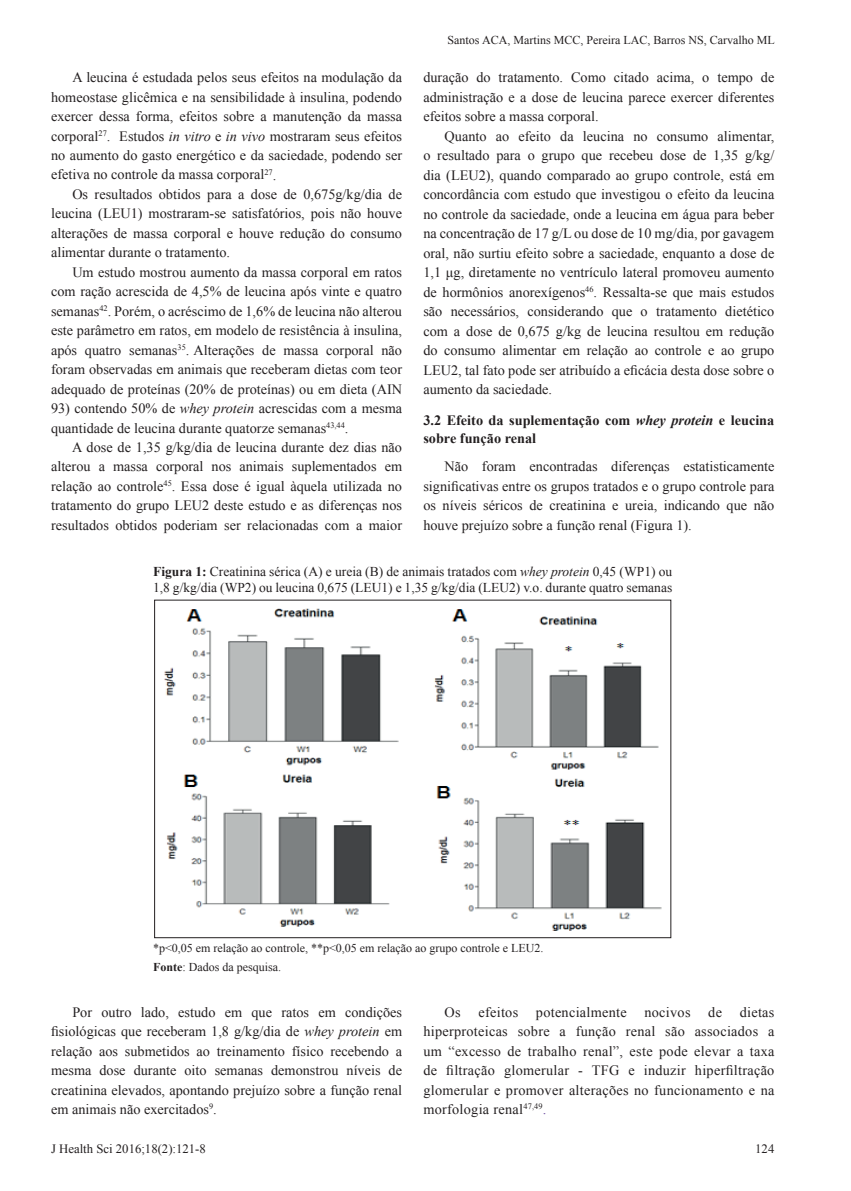
<style>
.page{position:relative;width:851px;height:1191px;background:#fff}
.page>*{position:absolute;margin:0;border:0;box-sizing:border-box;transform-origin:0 0}
.t1{font:14.25px/19.5px "Times New Roman";color:#231f20;text-align:justify}
.t2{font:700 14.25px/18px "Times New Roman";color:#231f20}
.t3{font:13.5px/16.2px "Times New Roman";color:#231f20}
.t4{font:12.75px "Times New Roman";color:#231f20}
.t5{font:12px/19.2px "Times New Roman";color:#231f20}
.s1{font-style:italic}
.s2{font-weight:700}
.s3{color:#64439b}
</style>
<div class="page">
<img style="left:164px;top:608px;width:497px;height:322px">
<p class="t5" style="left:447px;top:30px;width:328px">Santos ACA, Martins MCC, Pereira LAC, Barros NS, Carvalho ML</p>
<p class="t1" style="left:423px;top:67px;width:352px">duração do tratamento. Como citado acima, o tempo de administração e a dose de leucina parece exercer diferentes efeitos sobre a massa corporal.</p>
<p class="t1" style="left:423px;top:126px;width:352px;text-indent:21px">Quanto ao efeito da leucina no consumo alimentar, o resultado para o grupo que recebeu dose de 1,35 g/kg/ dia (LEU2), quando comparado ao grupo controle, está em concordância com estudo que investigou o efeito da leucina no controle da saciedade, onde a leucina em água para beber na concentração de 17 g/L ou dose de 10 mg/dia, por gavagem oral, não surtiu efeito sobre a saciedade, enquanto a dose de 1,1 μg, diretamente no ventrículo lateral promoveu aumento de hormônios anorexígenos<sup>46</sup>. Ressalta-se que mais estudos são necessários, considerando que o tratamento dietético com a dose de 0,675 g/kg de leucina resultou em redução do consumo alimentar em relação ao controle e ao grupo LEU2, tal fato pode ser atribuído a eficácia desta dose sobre o aumento da saciedade.</p>
<p class="t2" style="left:423px;top:411px;width:352px">3.2 Efeito da suplementação com <span class="s1">whey protein</span> e leucina sobre função renal</p>
<p class="t1" style="left:423px;top:456px;width:352px;text-indent:21px">Não foram encontradas diferenças estatisticamente significativas entre os grupos tratados e o grupo controle para os níveis séricos de creatinina e ureia, indicando que não houve prejuízo sobre a função renal (Figura 1).</p>
<p class="t3" style="left:153px;top:563px;width:520px"><span class="s2">Figura 1:</span> Creatinina sérica (A) e ureia (B) de animais tratados com <span class="s1">whey protein</span> 0,45 (WP1) ou<br>1,8 g/kg/dia (WP2) ou leucina 0,675 (LEU1) e 1,35 g/kg/dia (LEU2) v.o. durante quatro semanas</p>
<p class="t1" style="left:51px;top:67px;width:352px;text-indent:21px">A leucina é estudada pelos seus efeitos na modulação da homeostase glicêmica e na sensibilidade à insulina, podendo exercer dessa forma, efeitos sobre a manutenção da massa corporal<sup>27</sup>. Estudos <span class="s1">in vitro</span> e <span class="s1">in vivo</span> mostraram seus efeitos no aumento do gasto energético e da saciedade, podendo ser efetiva no controle da massa corporal<sup>27</sup>.</p>
<p class="t1" style="left:51px;top:184px;width:352px;text-indent:21px">Os resultados obtidos para a dose de 0,675g/kg/dia de leucina (LEU1) mostraram-se satisfatórios, pois não houve alterações de massa corporal e houve redução do consumo alimentar durante o tratamento.</p>
<p class="t1" style="left:51px;top:262px;width:352px;text-indent:21px">Um estudo mostrou aumento da massa corporal em ratos com ração acrescida de 4,5% de leucina após vinte e quatro semanas<sup>42</sup>. Porém, o acréscimo de 1,6% de leucina não alterou este parâmetro em ratos, em modelo de resistência à insulina, após quatro semanas<sup>35</sup>. Alterações de massa corporal não foram observadas em animais que receberam dietas com teor adequado de proteínas (20% de proteínas) ou em dieta (AIN</p>
<p class="t1" style="left:51px;top:398px;width:352px">93) contendo 50% de <span class="s1">whey protein</span> acrescidas com a mesma quantidade de leucina durante quatorze semanas<sup>43,44</sup>.</p>
<p class="t1" style="left:51px;top:437px;width:352px;text-indent:21px">A dose de 1,35 g/kg/dia de leucina durante dez dias não alterou a massa corporal nos animais suplementados em relação ao controle<sup>45</sup>. Essa dose é igual àquela utilizada no tratamento do grupo LEU2 deste estudo e as diferenças nos resultados obtidos poderiam ser relacionadas com a maior</p>
<p class="t5" style="left:153px;top:937px;width:392px">*p&lt;0,05 em relação ao controle, **p&lt;0,05 em relação ao grupo controle e LEU2.<br><span class="s2">Fonte</span>: Dados da pesquisa.</p>
<p class="t1" style="left:51px;top:1001px;width:352px;text-indent:21px">Por outro lado, estudo em que ratos em condições fisiológicas que receberam 1,8 g/kg/dia de <span class="s1">whey protein</span> em relação aos submetidos ao treinamento físico recebendo a mesma dose durante oito semanas demonstrou níveis de creatinina elevados, apontando prejuízo sobre a função renal em animais não exercitados<sup>9</sup>.</p>
<p class="t1" style="left:423px;top:1001px;width:352px;text-indent:21px">Os efeitos potencialmente nocivos de dietas hiperproteicas sobre a função renal são associados a um “excesso de trabalho renal”, este pode elevar a taxa de filtração glomerular - TFG e induzir hiperfiltração glomerular e promover alterações no funcionamento e na morfologia renal<sup>47,49</sup><span class="s3">.</span></p>
<p class="t4" style="left:51px;top:1139px;width:156px">J Health Sci 2016;18(2):121-8</p>
<p class="t4" style="left:755px;top:1139px;width:21px">124</p>
</div>
